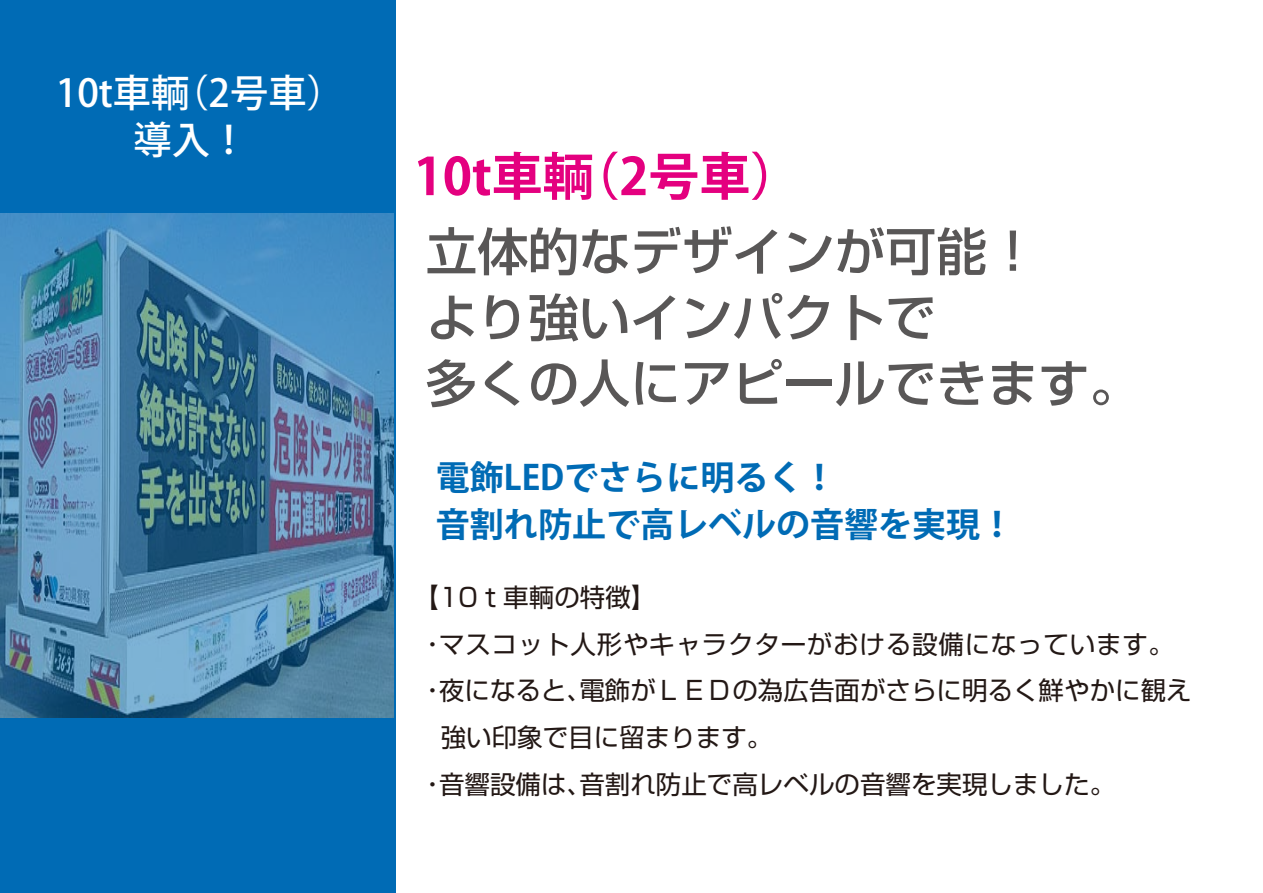
<style>
.page{position:relative;width:1263px;height:893px;background:#fff}
.page>*{position:absolute;margin:0;border:0;box-sizing:border-box;transform-origin:0 0}
.t1{font:500 51px/65.8px "Shin Go Pro";color:#595757}
.t2{font:700 51px "Koz Go Pro";color:#e4007f}
.t3{font:500 38.25px/46.8px "Koz Go Pro";color:#fff;text-align:center}
.t4{font:700 34.05px/46.8px "Koz Go Pro";color:#006bb5}
.t5{font:25.5px "Shin Go Pro";color:#231815}
.t6{font:25.5px "Shin Go Pro";letter-spacing:.03em;color:#231815}
</style>
<div class="page">
<div style="left:0;top:0;width:395px;height:893px;background:#006bb5"></div>
<img style="left:0;top:214px;width:393px;height:504px">
<p class="t3" style="left:56px;top:72px;width:291px">10t車輌（2号車）導入！</p>
<p class="t2" style="left:414px;top:144px;width:389px">10t車輌（2号車）</p>
<p class="t1" style="left:426px;top:212px;width:716px">立体的なデザインが可能！<br>より強いインパクトで<br>多くの人にアピールできます。</p>
<p class="t4" style="left:436px;top:456px;width:580px">電飾LEDでさらに明るく！<br>音割れ防止で高レベルの音響を実現！</p>
<p class="t5" style="left:413px;top:576px;width:244px">【10ｔ車輌の特徴】</p>
<p class="t6" style="left:420px;top:623px;width:756px">・マスコット人形やキャラクターがおける設備になっています。</p>
<p class="t5" style="left:420px;top:670px;width:773px">・夜になると、電飾がＬＥＤの為広告面がさらに明るく鮮やかに観え</p>
<p class="t5" style="left:441px;top:716px;width:333px">強い印象で目に留まります。</p>
<p class="t5" style="left:420px;top:763px;width:697px">・音響設備は、音割れ防止で高レベルの音響を実現しました。</p>
</div>
